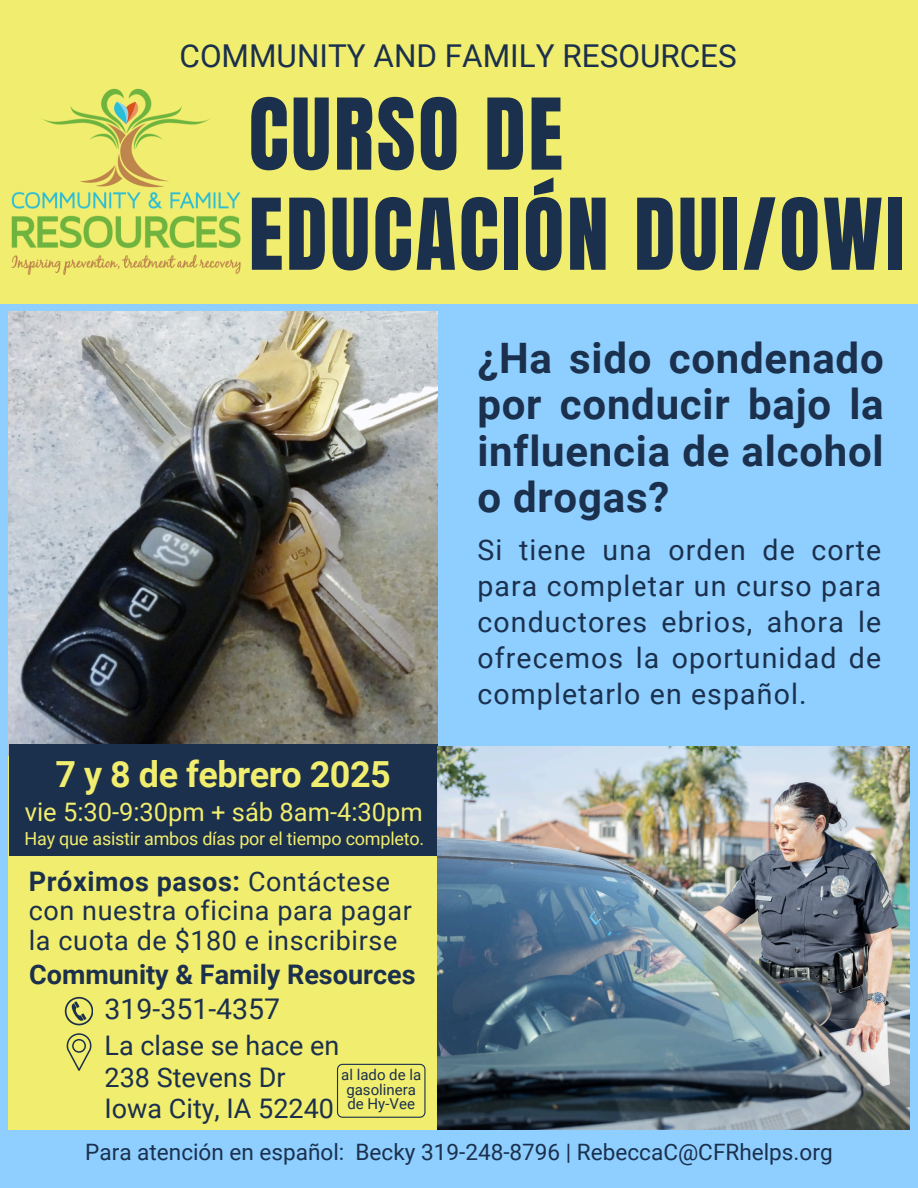
<style>
.page{position:relative;width:918px;height:1188px;background:#8ecfff}
.page>*{position:absolute;margin:0;border:0;box-sizing:border-box;transform-origin:0 0}
.t1{font:84px/100.2px "Anton";letter-spacing:.035em;color:#1b304d}
.t2{font:700 42px/46.2px "Roboto";letter-spacing:.02em;color:#1b304d;text-align:justify}
.t3{font:700 36px "Roboto";letter-spacing:-.015em;color:#f1ed6e}
.t4{font:31.5px "Roboto";color:#1b304d}
.t5{font:28.5px/36px "Roboto";letter-spacing:.04em;color:#1b304d;text-align:justify}
.t6{font:28.5px "Roboto";color:#1b304d}
.t7{font:27px/29.2px "Roboto";letter-spacing:.02em;color:#1b304d}
.t8{font:27px "Roboto";color:#1b304d}
.t9{font:700 27px "Roboto";color:#1b304d}
.t10{font:25.5px "Roboto";color:#f1ed6e}
.t11{font:22.5px "Roboto";color:#1b304d}
.t12{font:18px "Roboto";letter-spacing:-.01em;color:#f1ed6e}
.t13{font:15px/14.7px "Roboto";color:#1b304d;text-align:center}
.s1{font-weight:700}
</style>
<div class="page">
<div style="left:0;top:0;width:918px;height:304px;background:#f1ed6e"></div>
<div style="left:9px;top:746px;width:503px;height:384px;background:#f1ed6e"></div>
<img style="left:9px;top:311px;width:428px;height:433px">
<div style="left:9px;top:744px;width:429px;height:111px;background:#1b304d"></div>
<img style="left:438px;top:746px;width:471px;height:384px">
<img style="left:11px;top:88px;width:230px;height:187px">
<svg style="left:65px;top:997px;width:28px;height:28px"></svg>
<svg style="left:67px;top:1033px;width:24px;height:38px"></svg>
<svg style="left:337px;top:1064px;width:89px;height:54px"></svg>
<h6 class="t4" style="left:180px;top:38px;width:559px">COMMUNITY AND FAMILY RESOURCES</h6>
<p class="t1" style="left:249px;top:86px;width:657px">CURSO DE<br>EDUCACIÓN DUI/OWI</p>
<p class="t2" style="left:477px;top:336px;width:408px">¿Ha sido condenado por conducir bajo la influencia de alcohol o drogas?</p>
<h5 class="t3" style="left:56px;top:754px;width:337px">7 y 8 de febrero 2025</h5>
<p class="t10" style="left:25px;top:798px;width:400px">vie 5:30-9:30pm + sáb 8am-4:30pm</p>
<p class="t12" style="left:25px;top:828px;width:401px">Hay que asistir ambos días por el tiempo completo.</p>
<p class="t7" style="left:29px;top:867px;width:385px"><span class="s1">Próximos pasos:</span> Contáctese con nuestra oficina para pagar la cuota de $180 e inscribirse</p>
<p class="t9" style="left:29px;top:959px;width:388px">Community &amp; Family Resources</p>
<p class="t6" style="left:105px;top:993px;width:177px">319-351-4357</p>
<h1 class="t8" style="left:105px;top:1030px;width:236px">La clase se hace en</h1>
<h2 class="t8" style="left:105px;top:1062px;width:182px">238 Stevens Dr</h2>
<h5 class="t8" style="left:105px;top:1093px;width:231px">Iowa City, IA 52240</h5>
<p class="t13" style="left:341px;top:1068px;width:81px">al lado de la gasolinera de Hy-Vee</p>
<h3 class="t5" style="left:477px;top:532px;width:405px">Si tiene una orden de corte para completar un curso para conductores ebrios, ahora le ofrecemos la oportunidad de completarlo en español.</h3>
<p class="t11" style="left:85px;top:1139px;width:749px">Para atención en español: Becky 319-248-8796 | RebeccaC@CFRhelps.org</p>
</div>
